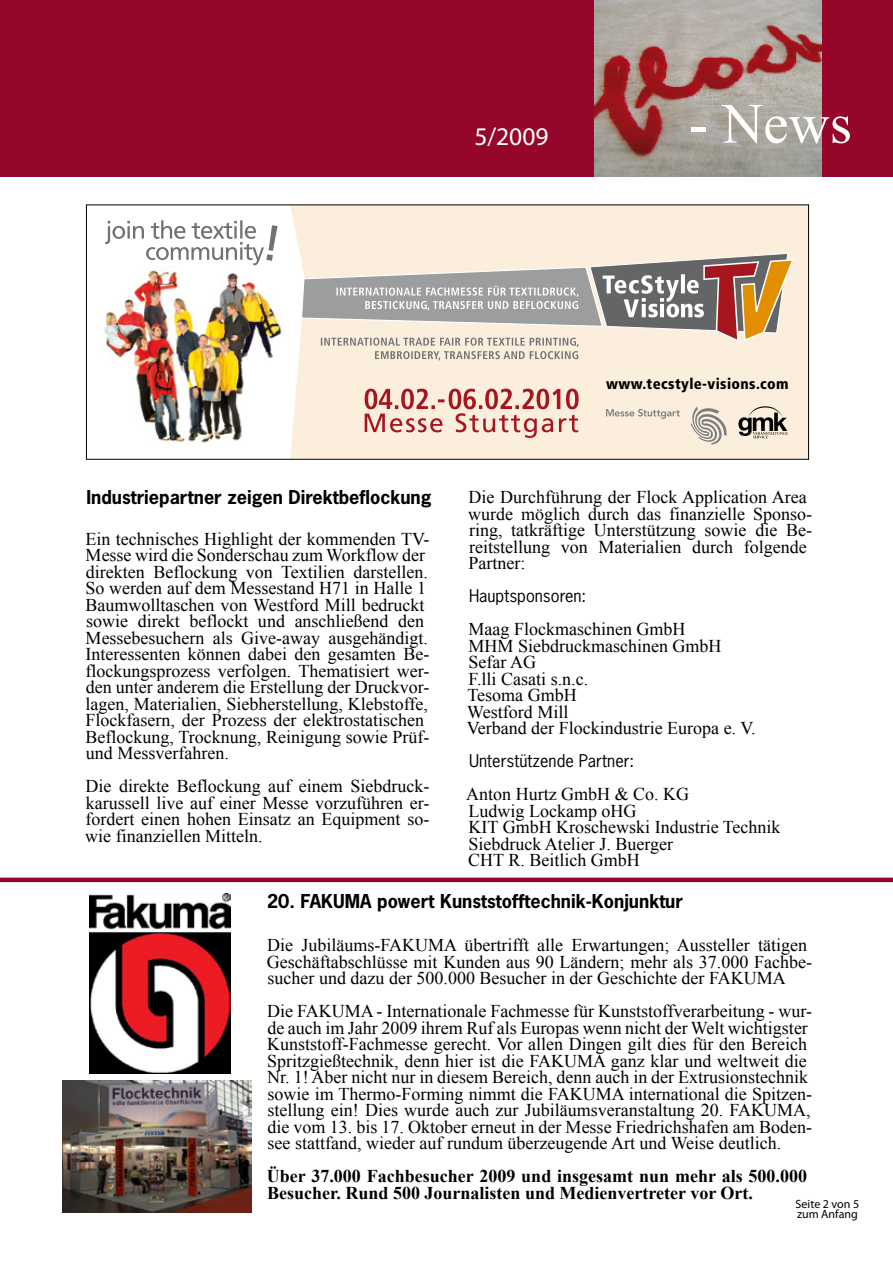
<style>
.page{position:relative;width:893px;height:1263px;background:#fff}
.page>*{position:absolute;margin:0;border:0;box-sizing:border-box;transform-origin:0 0}
.t1{font:57px "Times New Roman";color:#fff}
.t2{font:25.5px "Myriad Pro";color:#fff}
.t3{font:18px/16.5px "Times New Roman";color:#000}
.t4{font:700 18px/16.5px "Times New Roman";color:#000}
.t5{font:700 18px "News Gothic Std";color:#000}
.t6{font:16.5px "News Gothic Std";color:#000}
.t7{font:900 condensed 15px "Frutiger";letter-spacing:.025em;color:#000}
.t8{font:12px/10.2px "Myriad Pro";color:#000}
</style>
<div class="page">
<div style="left:0;top:0;width:893px;height:176px;background:#95062a"></div>
<img style="left:594px;top:0;width:228px;height:176px">
<img style="left:103px;top:270px;width:179px;height:173px">
<div style="left:290px;top:206px;width:517px;height:252px;background:#fbeedc"></div>
<svg style="left:300px;top:252px;width:495px;height:108px;background:#c8bcb1"></svg>
<svg style="left:105px;top:220px;width:173px;height:45px"></svg>
<svg style="left:691px;top:407px;width:36px;height:37px"></svg>
<svg style="left:606px;top:409px;width:74px;height:10px"></svg>
<svg style="left:738px;top:406px;width:49px;height:32px;background:#a89f93"></svg>
<svg style="left:365px;top:389px;width:214px;height:49px;background:#e4b4a9"></svg>
<div style="left:86px;top:204px;width:723px;height:256px;border:1px solid #000"></div>
<img style="left:90px;top:893px;width:140px;height:180px">
<hr style="left:0;top:878px;width:893px;height:4px;background:#95062a">
<img style="left:62px;top:1080px;width:190px;height:132px">
<h2 class="t2" style="left:474px;top:121px;width:76px">5/2009</h2>
<h1 class="t1" style="left:689px;top:85px;width:165px">- News</h1>
<p class="t7" style="left:606px;top:374px;width:184px">www.tecstyle-visions.com</p>
<p class="t5" style="left:86px;top:485px;width:347px">Industriepartner zeigen Direktbeflockung</p>
<p class="t3" style="left:468px;top:488px;width:345px">Die Durchführung der Flock Application Area wurde möglich durch das finanzielle Sponso&shy;ring, tatkräftige Unterstützung sowie die Be&shy;reitstellung von Materialien durch folgende Partner:</p>
<p class="t6" style="left:469px;top:585px;width:119px">Hauptsponsoren:</p>
<p class="t3" style="left:467px;top:620px;width:290px">Maag Flockmaschinen GmbH<br>MHM Siebdruckmaschinen GmbH<br>Sefar AG<br>F.lli Casati s.n.c.<br>Tesoma GmbH<br>Westford Mill<br>Verband der Flockindustrie Europa e. V.</p>
<p class="t6" style="left:469px;top:750px;width:167px">Unterstützende Partner:</p>
<p class="t3" style="left:466px;top:785px;width:316px">Anton Hurtz GmbH &amp; Co. KG<br>Ludwig Lockamp oHG<br>KIT GmbH Kroschewski Industrie Technik<br>Siebdruck Atelier J. Buerger<br>CHT R. Beitlich GmbH</p>
<p class="t5" style="left:267px;top:889px;width:417px">20. FAKUMA powert Kunststofftechnik-Konjunktur</p>
<p class="t3" style="left:267px;top:937px;width:547px">Die Jubiläums-FAKUMA übertrifft alle Erwartungen; Aussteller tätigen<br>Geschäftabschlüsse mit Kunden aus 90 Ländern; mehr als 37.000 Fachbe&shy;sucher und dazu der 500.000 Besucher in der Geschichte der FAKUMA</p>
<p class="t3" style="left:267px;top:1003px;width:546px">Die FAKUMA - Internationale Fachmesse für Kunststoffverarbeitung - wur&shy;de auch im Jahr 2009 ihrem Ruf als Europas wenn nicht der Welt wichtigster Kunststoff-Fachmesse gerecht. Vor allen Dingen gilt dies für den Bereich Spritzgießtechnik, denn hier ist die FAKUMA ganz klar und weltweit die Nr. 1! Aber nicht nur in diesem Bereich, denn auch in der Extrusionstechnik sowie im Thermo-Forming nimmt die FAKUMA international die Spitzen&shy;stellung ein! Dies wurde auch zur Jubiläumsveranstaltung 20. FAKUMA, die vom 13. bis 17. Oktober erneut in der Messe Friedrichshafen am Boden&shy;see stattfand, wieder auf rundum überzeugende Art und Weise deutlich.</p>
<p class="t4" style="left:267px;top:1168px;width:542px">Über 37.000 Fachbesucher 2009 und insgesamt nun mehr als 500.000<br>Besucher. Rund 500 Journalisten und Medienvertreter vor Ort.</p>
<p class="t3" style="left:85px;top:530px;width:345px">Ein technisches Highlight der kommenden TV-Messe wird die Sonderschau zum Workflow der direkten Beflockung von Textilien darstellen.<br>So werden auf dem Messestand H71 in Halle 1<br>Baumwolltaschen von Westford Mill bedruckt sowie direkt beflockt und anschließend den Messebesuchern als Give-away ausgehändigt.<br>Interessenten können dabei den gesamten Be&shy;flockungsprozess verfolgen. Thematisiert wer&shy;den unter anderem die Erstellung der Druckvor&shy;lagen, Materialien, Siebherstellung, Klebstoffe, Flockfasern, der Prozess der elektrostatischen Beflockung, Trocknung, Reinigung sowie Prüf&shy;und Messverfahren.</p>
<p class="t3" style="left:85px;top:778px;width:346px;text-align:justify">Die direkte Beflockung auf einem Siebdruck&shy;karussell live auf einer Messe vorzuführen er&shy;fordert einen hohen Einsatz an Equipment so&shy;wie finanziellen Mitteln.</p>
<p class="t8" style="left:796px;top:1199px;width:65px">Seite von 5 zum Anfang</p>
</div>
